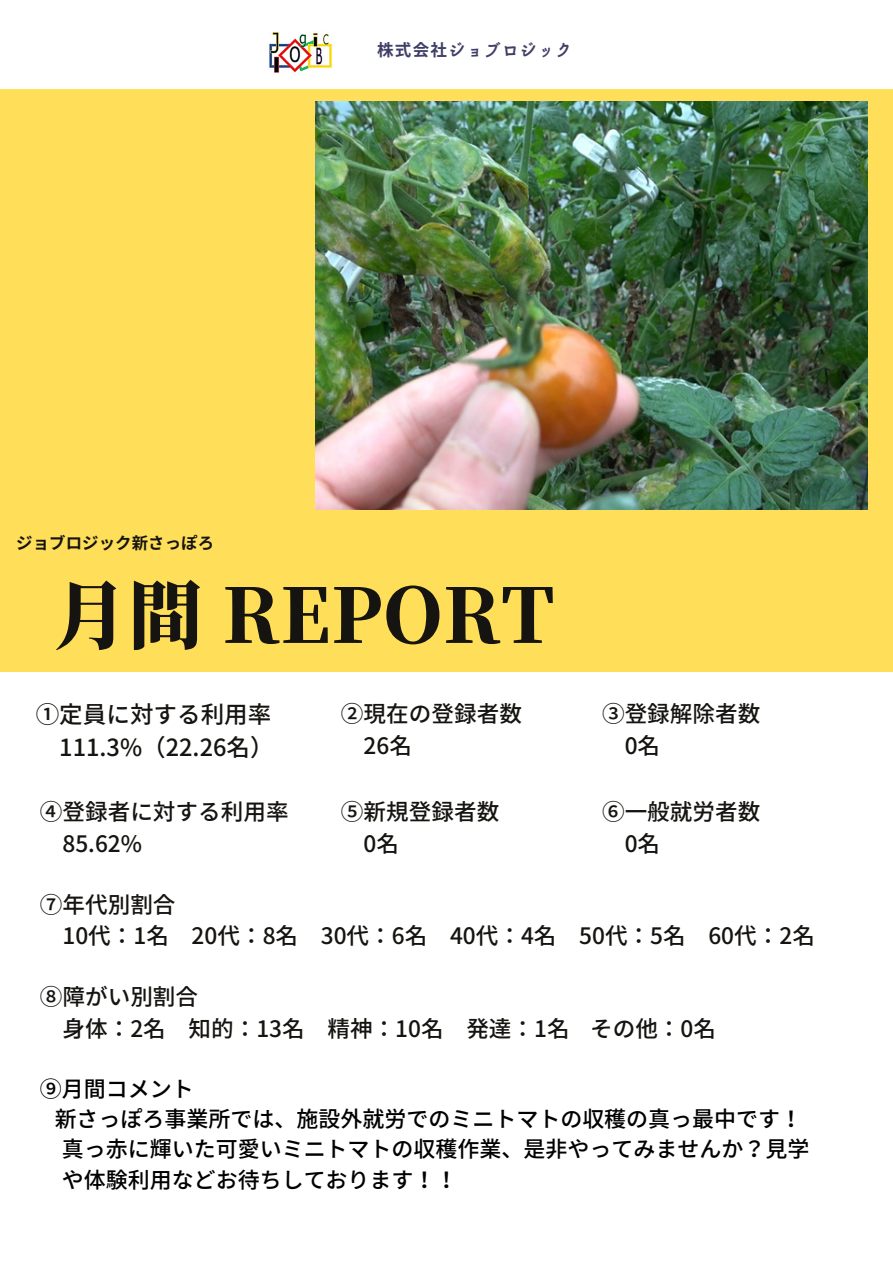
<style>
.page{position:relative;width:893px;height:1264px;background:#fff}
.page>*{position:absolute;margin:0;border:0;box-sizing:border-box;transform-origin:0 0}
.t1{font:800 74.85px "Source Han Serif JP";letter-spacing:.005em;color:#151410}
.t2{font:500 23.55px "Noto Sans JP";color:#151410}
.t3{font:500 22.65px "Noto Sans JP";color:#151410}
.t4{font:500 22.05px "Noto Sans JP";color:#000}
.t5{font:700 16.5px "irohakaku C";letter-spacing:.08em;color:#3f3e67}
.t6{font:700 16.35px "Noto Sans JP";letter-spacing:.005em;color:#151410}
</style>
<div class="page">
<div style="left:0;top:89px;width:892px;height:583px;background:#ffde59"></div>
<img style="left:269px;top:32px;width:63px;height:41px">
<img style="left:315px;top:101px;width:552px;height:408px">
<p class="t5" style="left:377px;top:39px;width:196px">株式会社ジョブロジック</p>
<p class="t6" style="left:16px;top:530px;width:199px">ジョブロジック新さっぽろ</p>
<p class="t1" style="left:53px;top:556px;width:503px">月間 REPORT</p>
<p class="t2" style="left:36px;top:696px;width:237px">①定員に対する利用率</p>
<p class="t2" style="left:59px;top:729px;width:216px">111.3%（22.26名）</p>
<p class="t3" style="left:40px;top:793px;width:250px">④登録者に対する利用率</p>
<p class="t3" style="left:62px;top:825px;width:81px">85.62%</p>
<p class="t3" style="left:341px;top:696px;width:182px">②現在の登録者数</p>
<p class="t3" style="left:363px;top:727px;width:50px">26名</p>
<p class="t3" style="left:341px;top:793px;width:160px">⑤新規登録者数</p>
<p class="t3" style="left:363px;top:825px;width:37px">0名</p>
<p class="t3" style="left:602px;top:696px;width:160px">③登録解除者数</p>
<p class="t3" style="left:624px;top:727px;width:37px">0名</p>
<p class="t3" style="left:602px;top:793px;width:160px">⑥一般就労者数</p>
<p class="t3" style="left:624px;top:825px;width:37px">0名</p>
<p class="t3" style="left:40px;top:886px;width:137px">⑦年代別割合</p>
<p class="t3" style="left:62px;top:917px;width:754px">10代：1名 20代：8名 30代：6名 40代：4名 50代：5名 60代：2名</p>
<p class="t3" style="left:40px;top:978px;width:160px">⑧障がい別割合</p>
<p class="t3" style="left:62px;top:1010px;width:655px">身体：2名 知的：13名 精神：10名 発達：1名 その他：0名</p>
<p class="t4" style="left:40px;top:1070px;width:155px">⑨月間コメント</p>
<p class="t4" style="left:55px;top:1101px;width:749px">新さっぽろ事業所では、施設外就労でのミニトマトの収穫の真っ最中です！</p>
<p class="t4" style="left:62px;top:1131px;width:749px">真っ赤に輝いた可愛いミニトマトの収穫作業、是非やってみませんか？見学</p>
<p class="t4" style="left:62px;top:1161px;width:397px">や体験利用などお待ちしております！！</p>
</div>
